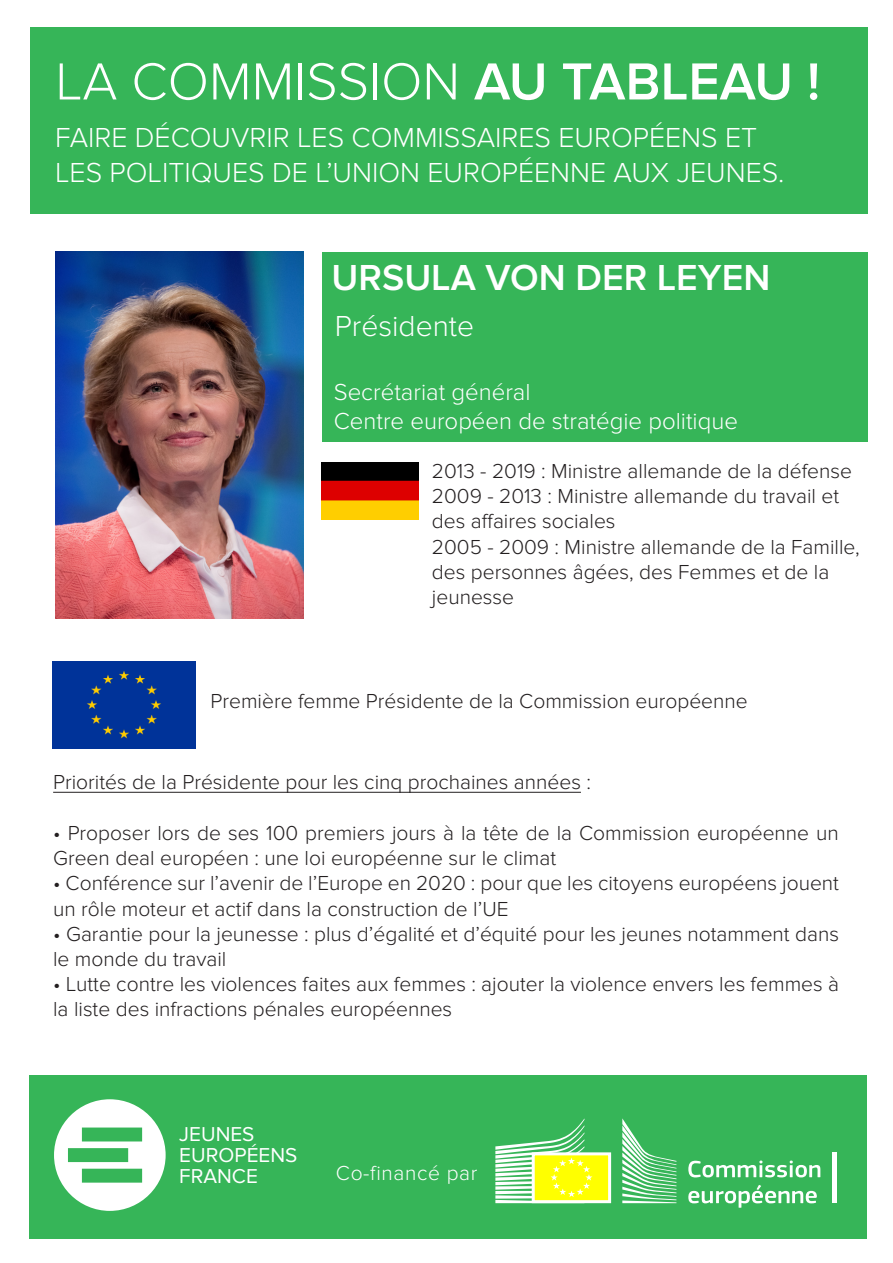
<style>
.page{position:relative;width:893px;height:1263px;background:#fff}
.page>*{position:absolute;margin:0;border:0;box-sizing:border-box;transform-origin:0 0}
.t1{font:300 54px "Proxima Nova";color:#fff}
.t2{font:600 37.5px "Proxima Nova";color:#fff}
.t3{font:300 30px "Proxima Nova";color:#fff}
.t4{font:300 28.5px/34.2px "Proxima Nova";color:#fff}
.t5{font:300 24px/28.8px "Proxima Nova";color:#fff}
.t6{font:300 21px/25.2px "Proxima Nova";color:#231f20}
.t7{font:300 21px "Proxima Nova";letter-spacing:.03em;color:#fff}
.t8{font:20.85px/20.5px "Proxima Nova";color:#fff}
.s1{font-weight:600}
</style>
<div class="page">
<div style="left:30px;top:28px;width:837px;height:186px;background:#36b558"></div>
<div style="left:29px;top:1075px;width:837px;height:163px;background:#36b558"></div>
<div style="left:322px;top:252px;width:545px;height:189px;background:#36b558"></div>
<img style="left:55px;top:252px;width:249px;height:367px">
<img style="left:322px;top:462px;width:97px;height:58px">
<hr style="left:53px;top:792px;width:528px;height:1px;background:#231f20">
<div style="left:52px;top:661px;width:144px;height:87px;background:#039"></div>
<svg style="left:54px;top:1099px;width:112px;height:112px"></svg>
<svg style="left:688px;top:1160px;width:132px;height:17px"></svg>
<svg style="left:688px;top:1185px;width:129px;height:23px"></svg>
<div style="left:832px;top:1152px;width:5px;height:51px;background:#fff"></div>
<svg style="left:622px;top:1118px;width:54px;height:85px"></svg>
<div style="left:533px;top:1154px;width:77px;height:48px;background:#ff0"></div>
<div style="left:532px;top:1152px;width:79px;height:51px;border:3px solid #fff"></div>
<svg style="left:495px;top:1118px;width:97px;height:85px"></svg>
<h1 class="t1" style="left:55px;top:53px;width:766px">LA COMMISSION <span class="s1">AU TABLEAU !</span></h1>
<h3 class="t4" style="left:55px;top:121px;width:731px">FAIRE DÉCOUVRIR LES COMMISSAIRES EUROPÉENS ET<br>LES POLITIQUES DE L’UNION EUROPÉENNE AUX JEUNES.</h3>
<h2 class="t2" style="left:332px;top:262px;width:440px">URSULA VON DER LEYEN</h2>
<h3 class="t3" style="left:335px;top:310px;width:141px">Présidente</h3>
<p class="t5" style="left:334px;top:377px;width:406px">Secrétariat général<br>Centre européen de stratégie politique</p>
<p class="t6" style="left:432px;top:458px;width:429px">2013 - 2019 : Ministre allemande de la défense 2009 - 2013 : Ministre allemande du travail et des affaires sociales<br>2005 - 2009 : Ministre allemande de la Famille, des personnes âgées, des Femmes et de la jeunesse</p>
<p class="t6" style="left:210px;top:688px;width:539px">Première femme Présidente de la Commission européenne</p>
<p class="t6" style="left:53px;top:770px;width:539px">Priorités de la Présidente pour les cinq prochaines années :</p>
<p class="t6" style="left:53px;top:820px;width:787px">• Proposer lors de ses 100 premiers jours à la tête de la Commission européenne un<br>Green deal européen : une loi européenne sur le climat</p>
<p class="t6" style="left:53px;top:871px;width:787px">• Conférence sur l’avenir de l’Europe en 2020 : pour que les citoyens européens jouent un rôle moteur et actif dans la construction de l’UE</p>
<p class="t6" style="left:53px;top:921px;width:787px">• Garantie pour la jeunesse : plus d’égalité et d’équité pour les jeunes notamment dans le monde du travail</p>
<p class="t6" style="left:53px;top:971px;width:787px">• Lutte contre les violences faites aux femmes : ajouter la violence envers les femmes à la liste des infractions pénales européennes</p>
<p class="t8" style="left:179px;top:1123px;width:120px">JEUNES<br>EUROPÉENS<br>FRANCE</p>
<p class="t7" style="left:336px;top:1161px;width:143px">Co-financé par</p>
</div>
